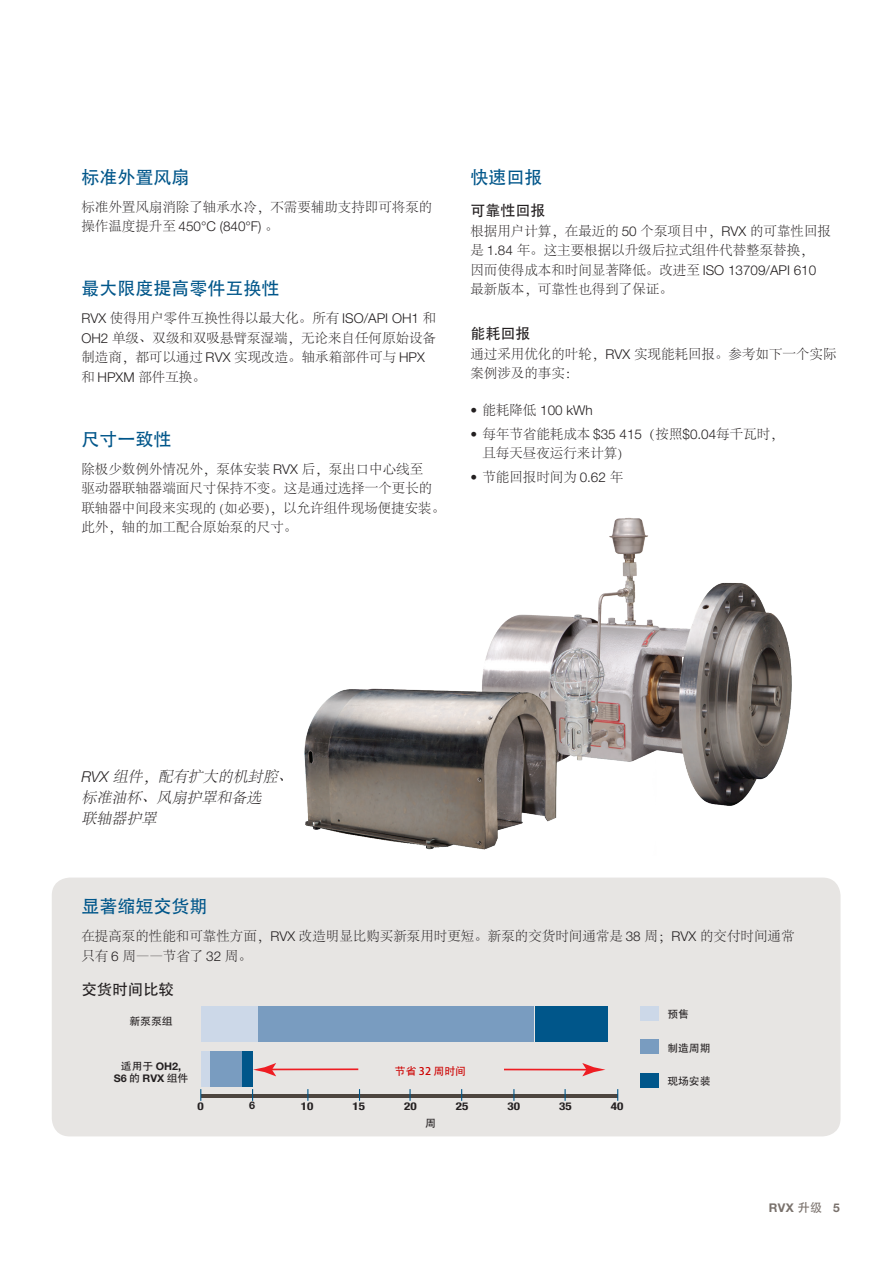
<style>
.page{position:relative;width:893px;height:1263px;background:#fff}
.page>*{position:absolute;margin:0;border:0;box-sizing:border-box;transform-origin:0 0}
.Subhead_Level_1__blu{font:18px "Adobe Heiti Std";color:#00568a}
.t1{font:italic 300 15px/21px "Adobe Song Std";color:#231f20}
.Subhead_Level_2__bla{font:15px "Adobe Heiti Std";color:#231f20}
.Body_copy{font:300 13.5px/19.5px "Adobe Song Std";color:#231f20}
.t2{font:300 13.5px "Helvetica Neue LT Std";color:#231f20}
.t3{font:700 12px "Helvetica Neue LT Std";color:#79716c}
.t4{font:700 condensed 10.8px "Helvetica Neue LT Std";color:#231f20;scale:1.22 1}
.t5{font:700 10.5px/12px "Helvetica Neue LT Std";color:#231f20;text-align:center}
.t6{font:10.5px "Adobe Heiti Std";color:#231f20}
.t7{font:10.5px "Adobe Heiti Std";color:#cd0000}
.s1{font-family:"Helvetica Neue LT Std"}
.s2{font-family:"Adobe Song Std"}
.s3{font-family:"Adobe Heiti Std";font-weight:400}
</style>
<div class="page">
<div style="left:52px;top:877px;width:788px;height:259px;background:#e7e5e3;border-radius:18px"></div>
<div style="left:201px;top:1006px;width:57px;height:36px;background:#ccd8e8"></div>
<div style="left:535px;top:1006px;width:72px;height:36px;background:#00568a"></div>
<div style="left:258px;top:1006px;width:276px;height:36px;background:#799cc0"></div>
<hr style="left:201px;top:1094px;width:417px;height:3px;background:#4d453f">
<svg style="left:200px;top:1089px;width:1px;height:12px"></svg>
<svg style="left:252px;top:1089px;width:1px;height:12px"></svg>
<svg style="left:307px;top:1089px;width:1px;height:12px"></svg>
<svg style="left:359px;top:1089px;width:1px;height:12px"></svg>
<svg style="left:410px;top:1089px;width:1px;height:12px"></svg>
<svg style="left:461px;top:1089px;width:1px;height:12px"></svg>
<svg style="left:513px;top:1089px;width:1px;height:12px"></svg>
<svg style="left:565px;top:1089px;width:1px;height:12px"></svg>
<svg style="left:617px;top:1089px;width:1px;height:12px"></svg>
<div style="left:201px;top:1051px;width:52px;height:36px;background:#ccd8e8"></div>
<div style="left:242px;top:1051px;width:11px;height:36px;background:#00568a"></div>
<div style="left:211px;top:1051px;width:31px;height:36px;background:#799cc0"></div>
<hr style="left:504px;top:1068px;width:86px;height:2px;background:#ee1d23">
<svg style="left:582px;top:1063px;width:23px;height:13px"></svg>
<svg style="left:253px;top:1063px;width:23px;height:13px"></svg>
<hr style="left:271px;top:1068px;width:87px;height:2px;background:#ee1d23">
<div style="left:640px;top:1006px;width:18px;height:15px;background:#ccd8e8"></div>
<div style="left:640px;top:1039px;width:18px;height:15px;background:#799cc0"></div>
<div style="left:640px;top:1072px;width:18px;height:15px;background:#00568a"></div>
<img style="left:304px;top:517px;width:488px;height:333px">
<p class="Subhead_Level_1__blu" style="left:81px;top:166px;width:110px">标准外置风扇</p>
<p class="Body_copy" style="left:81px;top:198px;width:352px">标准外置风扇消除了轴承水冷，不需要辅助支持即可将泵的操作温度提升至 <span class="s1">450°C (840°F)</span> 。</p>
<p class="Subhead_Level_1__blu" style="left:81px;top:278px;width:200px">最大限度提高零件互换性</p>
<p class="Body_copy" style="left:81px;top:309px;width:356px"><span class="s1">RVX</span> 使得用户零件互换性得以最大化。所有 <span class="s1">ISO/API OH1</span> 和<br><span class="s1">OH2</span> 单级、双级和双吸悬臂泵湿端，无论来自任何原始设备制造商，都可以通过 <span class="s1">RVX</span> 实现改造。轴承箱部件可与 <span class="s1">HPX</span>和 <span class="s1">HPXM</span> 部件互换。</p>
<p class="Subhead_Level_1__blu" style="left:81px;top:429px;width:92px">尺寸一致性</p>
<p class="Body_copy" style="left:81px;top:460px;width:365px">除极少数例外情况外，泵体安装 <span class="s1">RVX</span> 后，泵出口中心线至<br>驱动器联轴器端面尺寸保持不变。这是通过选择一个更长的联轴器中间段来实现的 (如必要)，以允许组件现场便捷安装。此外，轴的加工配合原始泵的尺寸。</p>
<p class="Subhead_Level_1__blu" style="left:470px;top:166px;width:73px">快速回报</p>
<p class="Subhead_Level_2__bla" style="left:470px;top:202px;width:76px">可靠性回报</p>
<p class="Body_copy" style="left:470px;top:222px;width:362px">根据用户计算，在最近的 <span class="s1">50</span> 个泵项目中，<span class="s1">RVX</span> 的可靠性回报是 <span class="s1">1.84</span> 年。这主要根据以升级后拉式组件代替整泵替换，<br>因而使得成本和时间显著降低。改进至 <span class="s1">ISO 13709/API 610</span>最新版本，可靠性也得到了保证。</p>
<p class="Subhead_Level_2__bla" style="left:470px;top:325px;width:61px">能耗回报</p>
<p class="Body_copy" style="left:470px;top:345px;width:368px">通过采用优化的叶轮，<span class="s1">RVX</span> 实现能耗回报。参考如下一个实际案例涉及的事实：</p>
<p class="t2" style="left:470px;top:402px;width:124px">• <span class="s2">能耗降低</span> 100 kWh</p>
<p class="Body_copy" style="left:482px;top:425px;width:303px;text-indent:-12px"><span class="s1">•</span> 每年节省能耗成本 <span class="s1">$35 415</span>（按照<span class="s1">$0.04</span>每千瓦时，且每天昼夜运行来计算)</p>
<p class="Body_copy" style="left:470px;top:468px;width:154px"><span class="s1">•</span> 节能回报时间为 <span class="s1">0.62</span> 年</p>
<p class="t1" style="left:81px;top:767px;width:216px"><span class="s1">R VX</span> 组件，配有扩大的机封腔、标准油杯、风扇护罩和备选<br>联轴器护罩</p>
<p class="Subhead_Level_1__blu" style="left:81px;top:896px;width:128px">显著缩短交货期</p>
<p class="Body_copy" style="left:81px;top:927px;width:715px">在提高泵的性能和可靠性方面，<span class="s1">RVX</span> 改造明显比购买新泵用时更短。新泵的交货时间通常是 <span class="s1">38</span> 周；<span class="s1">RVX</span> 的交付时间通常只有 <span class="s1">6</span> 周——节省了 <span class="s1">32</span> 周。</p>
<p class="Subhead_Level_2__bla" style="left:81px;top:980px;width:94px">交货时间比较</p>
<p class="t6" style="left:129px;top:1015px;width:45px">新泵泵组</p>
<p class="t5" style="left:114px;top:1059px;width:76px"><span class="s3">适用于</span> OH2,<br>S6 <span class="s3">的</span> RVX <span class="s3">组件</span></p>
<p class="t7" style="left:395px;top:1064px;width:73px">节省 32 周时间</p>
<p class="t6" style="left:425px;top:1117px;width:12px">周</p>
<p class="t5" style="left:249px;top:1099px;width:8px">6</p>
<p class="t4" style="left:197px;top:1100px;width:7px">0</p>
<p class="t4" style="left:249px;top:1100px;width:7px">5</p>
<p class="t4" style="left:301px;top:1100px;width:12px">10</p>
<p class="t4" style="left:352px;top:1100px;width:12px">15</p>
<p class="t4" style="left:404px;top:1100px;width:12px">20</p>
<p class="t4" style="left:456px;top:1100px;width:12px">25</p>
<p class="t4" style="left:507px;top:1100px;width:12px">30</p>
<p class="t4" style="left:559px;top:1100px;width:12px">35</p>
<p class="t4" style="left:611px;top:1100px;width:12px">40</p>
<p class="t6" style="left:667px;top:1008px;width:23px">预售</p>
<p class="t6" style="left:667px;top:1041px;width:45px">制造周期</p>
<p class="t6" style="left:667px;top:1075px;width:45px">现场安装</p>
<p class="t3" style="left:769px;top:1201px;width:73px">RVX <span class="s3">升级</span> 5</p>
</div>
